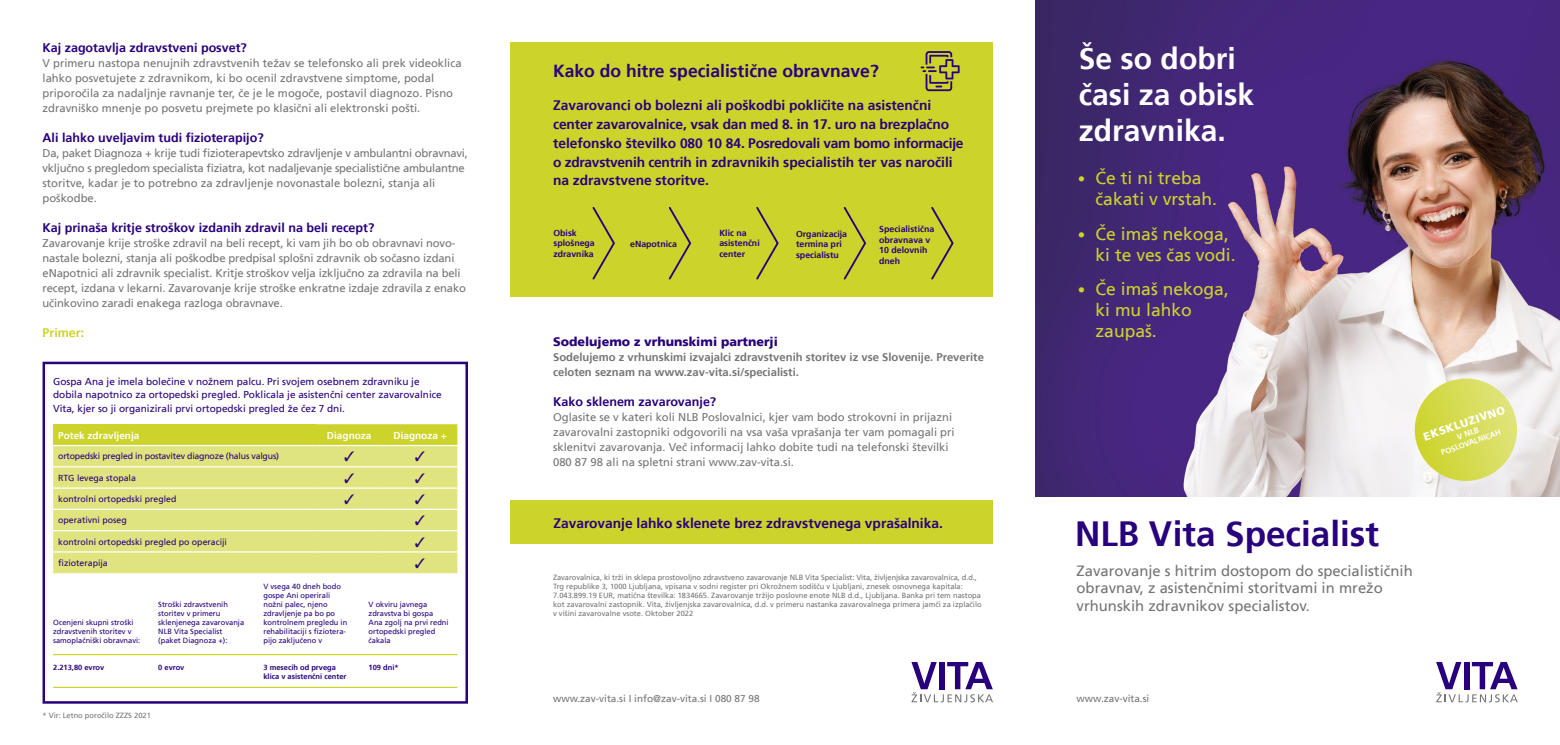
<style>
.page{position:relative;width:1560px;height:745px;background:#fff}
.page>*{position:absolute;margin:0;border:0;box-sizing:border-box;transform-origin:0 0}
.t1{font:700 35px "Frutiger LT Std";color:#28007d}
.t2{font:700 30px/36px "Frutiger LT Std";color:#fff}
.t3{font:17.5px/21px "Frutiger LT Std";color:#ccd32a}
.t4{font:700 17.5px "Frutiger LT Std";color:#28007d}
.t5{font:14.88px/17.9px "Frutiger LT Std";color:#757575}
.t6{font:700 13.75px/18.8px "Frutiger LT Std";color:#28007d}
.t7{font:700 12.5px "Frutiger LT Std";color:#28007d}
.t8{font:900 12.5px "Frutiger LT Std";color:#28007d}
.t9{font:700 12.5px "Frutiger LT Std";color:#ccd32a}
.t10{font:11.25px/15px "Frutiger LT Std";color:#757575}
.t11{font:11.25px/15px "Frutiger LT Std";letter-spacing:-.02em;color:#757575}
.t12{font:700 11.25px/15px "Frutiger LT Std";color:#757575}
.t13{font:900 11.12px "Frutiger LT Std";color:#fff}
.t14{font:10px/13.8px "Frutiger LT Std";color:#28007d}
.t15{font:10px "Frutiger LT Std";color:#757575}
.t16{font:700 10px "Frutiger LT Std";color:#fff}
.t17{font:700 8.75px/10.5px "Frutiger LT Std";color:#28007d}
.t18{font:8.75px "Frutiger LT Std";color:#28007d}
.t19{font:8.75px "Frutiger LT Std";letter-spacing:-.02em;color:#28007d}
.t20{font:700 8.25px "Frutiger LT Std";color:#fff}
.t21{font:700 7.75px "Frutiger LT Std";color:#fff}
.t22{font:7.5px/9px "Frutiger LT Std";color:#757575}
.t23{font:7.5px/9px "Frutiger LT Std";color:#28007d}
.t24{font:700 7.5px/9px "Frutiger LT Std";color:#28007d}
.s1{font-size:15px}
</style>
<div class="page">
<div style="left:43px;top:361px;width:425px;height:342px;border:2px solid #28007d"></div>
<img style="left:1035px;top:0;width:524px;height:496px">
<div style="left:510px;top:43px;width:482px;height:254px;background:#ccd32a"></div>
<svg style="left:920px;top:51px;width:39px;height:40px"></svg>
<svg style="left:1408px;top:378px;width:115px;height:109px"></svg>
<svg style="left:592px;top:206px;width:23px;height:74px"></svg>
<svg style="left:668px;top:206px;width:24px;height:74px"></svg>
<svg style="left:756px;top:206px;width:23px;height:74px"></svg>
<svg style="left:843px;top:206px;width:24px;height:74px"></svg>
<svg style="left:931px;top:206px;width:23px;height:74px"></svg>
<div style="left:53px;top:424px;width:262px;height:21px;background:#ccd32a"></div>
<div style="left:315px;top:424px;width:142px;height:20px;background:#ccd32a"></div>
<div style="left:53px;top:446px;width:404px;height:127px;background:#e0e47f"></div>
<hr style="left:53px;top:444px;width:262px;height:2px;background:#fff">
<hr style="left:53px;top:466px;width:262px;height:1px;background:#fff">
<hr style="left:315px;top:466px;width:68px;height:1px;background:#fff">
<hr style="left:383px;top:466px;width:74px;height:1px;background:#fff">
<hr style="left:53px;top:487px;width:262px;height:1px;background:#fff">
<hr style="left:315px;top:487px;width:68px;height:1px;background:#fff">
<hr style="left:383px;top:487px;width:74px;height:1px;background:#fff">
<hr style="left:53px;top:508px;width:262px;height:1px;background:#fff">
<hr style="left:315px;top:508px;width:68px;height:1px;background:#fff">
<hr style="left:383px;top:508px;width:74px;height:1px;background:#fff">
<hr style="left:53px;top:529px;width:262px;height:2px;background:#fff">
<hr style="left:315px;top:529px;width:68px;height:2px;background:#fff">
<hr style="left:383px;top:529px;width:74px;height:2px;background:#fff">
<hr style="left:53px;top:551px;width:262px;height:1px;background:#fff">
<hr style="left:315px;top:551px;width:68px;height:1px;background:#fff">
<hr style="left:383px;top:551px;width:74px;height:1px;background:#fff">
<hr style="left:53px;top:653px;width:404px;height:1px;background:#ccd32a">
<hr style="left:53px;top:686px;width:404px;height:1px;background:#ccd32a">
<div style="left:510px;top:500px;width:482px;height:43px;background:#ccd32a"></div>
<svg style="left:1436px;top:662px;width:81px;height:40px"></svg>
<svg style="left:911px;top:662px;width:81px;height:40px"></svg>
<svg style="left:344px;top:451px;width:10px;height:10px"></svg>
<svg style="left:415px;top:451px;width:10px;height:10px"></svg>
<svg style="left:344px;top:472px;width:10px;height:10px"></svg>
<svg style="left:415px;top:472px;width:10px;height:10px"></svg>
<svg style="left:344px;top:494px;width:10px;height:9px"></svg>
<svg style="left:415px;top:494px;width:10px;height:9px"></svg>
<svg style="left:415px;top:515px;width:10px;height:10px"></svg>
<svg style="left:415px;top:536px;width:10px;height:10px"></svg>
<svg style="left:415px;top:557px;width:10px;height:10px"></svg>
<p class="t7" style="left:43px;top:40px;width:206px">Kaj zagotavlja zdravstveni posvet?</p>
<p class="t10" style="left:43px;top:56px;width:420px">V primeru nastopa nenujnih zdravstvenih težav se telefonsko ali prek videoklica lahko posvetujete z zdravnikom, ki bo ocenil zdravstvene simptome, podal priporočila za nadaljnje ravnanje ter, če je le mogoče, postavil diagnozo. Pisno zdravniško mnenje po posvetu prejmete po klasični ali elektronski pošti.</p>
<p class="t7" style="left:43px;top:130px;width:222px">Ali lahko uveljavim tudi fizioterapijo?</p>
<p class="t11" style="left:43px;top:146px;width:427px">Da, paket Diagnoza + krije tudi fizioterapevtsko zdravljenje v ambulantni obravnavi, vključno s pregledom specialista fiziatra, kot nadaljevanje specialistične ambulantne storitve, kadar je to potrebno za zdravljenje novonastale bolezni, stanja ali poškodbe.</p>
<p class="t7" style="left:43px;top:220px;width:333px">Kaj prinaša kritje stroškov izdanih zdravil na beli recept?</p>
<p class="t10" style="left:43px;top:236px;width:425px">Zavarovanje krije stroške zdravil na beli recept, ki vam jih bo ob obravnavi novo&shy;nastale bolezni, stanja ali poškodbe predpisal splošni zdravnik ob sočasno izdani eNapotnici ali zdravnik specialist. Kritje stroškov velja izključno za zdravila na beli recept, izdana v lekarni. Zavarovanje krije stroške enkratne izdaje zdravila z enako učinkovino zaradi enakega razloga obravnave.</p>
<p class="t9" style="left:43px;top:325px;width:43px">Primer:</p>
<p class="t14" style="left:53px;top:374px;width:390px">Gospa Ana je imela bolečine v nožnem palcu. Pri svojem osebnem zdravniku je dobila napotnico za ortopedski pregled. Poklicala je asistenčni center zavarovalnice<br>Vita, kjer so ji organizirali prvi ortopedski pregled že čez 7 dni.</p>
<p class="t16" style="left:58px;top:429px;width:83px">Potek zdravljenja</p>
<p class="t16" style="left:327px;top:429px;width:46px">Diagnoza</p>
<p class="t16" style="left:393px;top:429px;width:55px">Diagnoza +</p>
<p class="t19" style="left:58px;top:451px;width:222px">ortopedski pregled in postavitev diagnoze (halus valgus)</p>
<p class="t18" style="left:58px;top:472px;width:79px">RTG levega stopala</p>
<p class="t18" style="left:58px;top:493px;width:120px">kontrolni ortopedski pregled</p>
<p class="t18" style="left:58px;top:515px;width:70px">operativni poseg</p>
<p class="t18" style="left:58px;top:536px;width:170px">kontrolni ortopedski pregled po operaciji</p>
<p class="t18" style="left:58px;top:557px;width:51px">fizioterapija</p>
<p class="t23" style="left:53px;top:618px;width:89px">Ocenjeni skupni stroški zdravstvenih storitev v samoplačniški obravnavi:</p>
<p class="t23" style="left:158px;top:600px;width:87px">Stroški zdravstvenih storitev v primeru sklenjenega zavarovanja<br>NLB Vita Specialist (paket Diagnoza +):</p>
<p class="t23" style="left:263px;top:582px;width:85px">V vsega 40 dneh bodo gospe Ani operirali nožni palec, njeno zdravljenje pa bo po kontrolnem pregledu in rehabilitaciji s fiziotera&shy;pijo zaključeno v</p>
<p class="t23" style="left:368px;top:600px;width:82px">V okviru javnega zdravstva bi gospa<br>Ana zgolj na prvi redni ortopedski pregled čakala</p>
<p class="t24" style="left:53px;top:662px;width:53px">2.213,80 evrov</p>
<p class="t24" style="left:158px;top:662px;width:28px">0 evrov</p>
<p class="t24" style="left:263px;top:662px;width:84px">3 mesecih od prvega klica v asistenčni center</p>
<p class="t24" style="left:368px;top:662px;width:32px">109 dni*</p>
<p class="t22" style="left:43px;top:710px;width:110px">* Vir: Letno poročilo ZZZS 2021</p>
<h3 class="t4" style="left:553px;top:60px;width:327px">Kako do hitre specialistične obravnave?</h3>
<p class="t6" style="left:553px;top:96px;width:412px">Zavarovanci ob bolezni ali poškodbi pokličite na asistenčni center zavarovalnice, vsak dan med 8. in 17. uro na brezplačno telefonsko številko 080 10 84. Posredovali vam bomo informacije o zdravstvenih centrih in zdravnikih specialistih ter vas naročili na zdravstvene storitve.</p>
<p class="t17" style="left:553px;top:227px;width:43px">Obisk splošnega zdravnika</p>
<p class="t17" style="left:630px;top:238px;width:48px">eNapotnica</p>
<p class="t17" style="left:719px;top:227px;width:42px">Klic na asistenčni center</p>
<p class="t17" style="left:796px;top:228px;width:53px">Organizacija termina pri specialistu</p>
<p class="t17" style="left:879px;top:223px;width:56px">Specialistična obravnava v<br>10 delovnih dneh</p>
<p class="t8" style="left:553px;top:333px;width:226px">Sodelujemo z vrhunskimi partnerji</p>
<p class="t12" style="left:553px;top:349px;width:432px">Sodelujemo z vrhunskimi izvajalci zdravstvenih storitev iz vse Slovenije. Preverite celoten seznam na www.zav-vita.si/specialisti.</p>
<p class="t7" style="left:553px;top:393px;width:165px">Kako sklenem zavarovanje?</p>
<p class="t10" style="left:553px;top:409px;width:403px">Oglasite se v kateri koli NLB Poslovalnici, kjer vam bodo strokovni in prijazni zavarovalni zastopniki odgovorili na vsa vaša vprašanja ter vam pomagali pri sklenitvi zavarovanja. Več informacij lahko dobite tudi na telefonski številki 080 87 98 ali na spletni strani www.zav-vita.si.</p>
<p class="t6" style="left:553px;top:513px;width:391px">Zavarovanje lahko sklenete brez zdravstvenega vprašalnika.</p>
<p class="t22" style="left:553px;top:572px;width:430px">Zavarovalnica, ki trži in sklepa prostovoljno zdravstveno zavarovanje NLB Vita Specialist: Vita, življenjska zavarovalnica, d.d., Trg republike 3, 1000 Ljubljana, vpisana v sodni register pri Okrožnem sodišču v Ljubljani, znesek osnovnega kapitala:<br>7.043.899.19 EUR, matična številka: 1834665. Zavarovanje tržijo poslovne enote NLB d.d., Ljubljana. Banka pri tem nastopa kot zavarovalni zastopnik. Vita, življenjska zavarovalnica, d.d. v primeru nastanka zavarovalnega primera jamči za izplačilo v višini zavarovalne vsote. Oktober 2022</p>
<p class="t15" style="left:553px;top:692px;width:208px">www.zav-vita.si I info@zav-vita.si I 080 87 98</p>
<h2 class="t2" style="left:1078px;top:40px;width:177px">Še so dobri časi za obisk zdravnika.</h2>
<h3 class="t3" style="left:1095px;top:168px;width:123px;text-indent:-18px"><span class="s1">•</span> Če ti ni treba čakati v vrstah.</h3>
<h3 class="t3" style="left:1095px;top:223px;width:142px;text-indent:-18px"><span class="s1">•</span> Če imaš nekoga, ki te ves čas vodi.</h3>
<h3 class="t3" style="left:1095px;top:278px;width:135px;text-indent:-18px"><span class="s1">•</span> Če imaš nekoga, ki mu lahko zaupaš.</h3>
<p class="t13" style="left:1421px;top:430px;width:87px;rotate:-19deg">EKSKLUZIVNO</p>
<p class="t20" style="left:1455px;top:432px;width:24px;rotate:-19deg">V NLB</p>
<p class="t21" style="left:1439px;top:448px;width:64px;rotate:-19deg">POSLOVALNICAH</p>
<h1 class="t1" style="left:1074px;top:512px;width:305px">NLB Vita Specialist</h1>
<h3 class="t5" style="left:1076px;top:561px;width:338px">Zavarovanje s hitrim dostopom do specialističnih obravnav, z asistenčnimi storitvami in mrežo vrhunskih zdravnikov specialistov.</h3>
<p class="t15" style="left:1076px;top:692px;width:74px">www.zav-vita.si</p>
</div>
